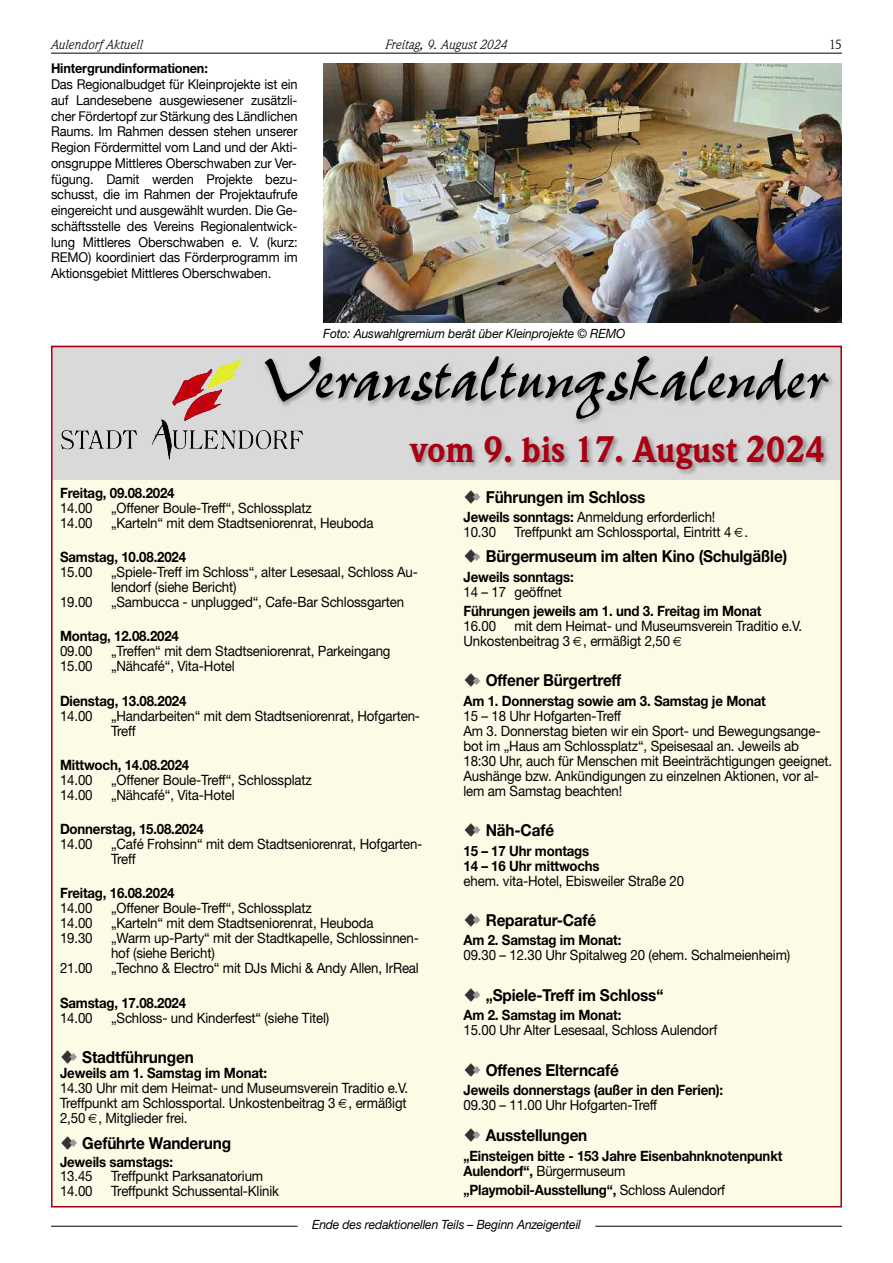
<style>
.page{position:relative;width:893px;height:1263px;background:#fff}
.page>*{position:absolute;margin:0;border:0;box-sizing:border-box;transform-origin:0 0}
.t1{font:72px "Pepita";letter-spacing:-.02em;color:#000}
.t2{font:900 38.25px "Weidemann";color:#a80012;scale:.93 1}
.t3{font:700 16.5px "Helvetica Neue";letter-spacing:-.01em;color:#000;scale:.93 1}
.t4{font:14.25px/15px "Helvetica Neue";letter-spacing:-.01em;color:#000;scale:.93 1}
.t5{font:700 14.25px/15px "Helvetica Neue";letter-spacing:-.015em;color:#000;scale:.93 1}
.t6{font:italic 13.95px "Weidemann";color:#000}
.t7{font:13.95px "Weidemann";color:#000}
.t8{font:13.5px/15.8px "Helvetica Neue";letter-spacing:-.01em;color:#000;text-align:justify;scale:.95 1}
.t9{font:700 13.5px "Helvetica Neue";letter-spacing:-.01em;color:#000;scale:.94 1}
.t10{font:italic 12.75px "Helvetica Neue";letter-spacing:-.01em;color:#000;scale:.95 1}
.s1{color:#333}
.s2{font-weight:700}
.s3{font-weight:400}
</style>
<div class="page">
<hr style="left:51px;top:53px;width:791px;height:1px;background:#000">
<div style="left:51px;top:471px;width:791px;height:736px;background:#fcfbe6"></div>
<img style="left:51px;top:345px;width:791px;height:79px">
<img style="left:51px;top:424px;width:791px;height:71px">
<hr style="left:51px;top:1226px;width:247px;height:1px;background:#000">
<hr style="left:595px;top:1226px;width:247px;height:1px;background:#000">
<img style="left:323px;top:64px;width:519px;height:258px">
<svg style="left:473px;top:493px;width:7px;height:2px"></svg>
<p class="t6" style="left:51px;top:36px;width:93px">Aulendorf Aktuell</p>
<p class="t6" style="left:385px;top:36px;width:124px">Freitag, 9. August 2024</p>
<p class="t7" style="left:829px;top:36px;width:14px">15</p>
<p class="t9" style="left:51px;top:64px;width:168px">Hintergrundinformationen:</p>
<p class="t8" style="left:51px;top:76px;width:261px">Das Regionalbudget für Kleinprojekte ist ein auf Landesebene ausgewiesener zusätzli&shy;cher Fördertopf zur Stärkung des Ländlichen Raums. Im Rahmen dessen stehen unserer Region Fördermittel vom Land und der Akti&shy;onsgruppe Mittleres Oberschwaben zur Ver&shy;fügung. Damit werden Projekte bezu&shy;schusst, die im Rahmen der Projektaufrufe eingereicht und ausgewählt wurden. Die Ge&shy;schäftsstelle des Vereins Regionalentwick&shy;lung Mittleres Oberschwaben e. V. (kurz:<br>REMO) koordiniert das Förderprogramm im Aktionsgebiet Mittleres Oberschwaben.</p>
<p class="t10" style="left:323px;top:329px;width:320px">Foto: Auswahlgremium berät über Kleinprojekte © REMO</p>
<h1 class="t1" style="left:261px;top:330px;width:570px">Veranstaltungskalender</h1>
<h2 class="t2" style="left:410px;top:426px;width:447px">vom 9. bis 17. August 2024</h2>
<p class="t5" style="left:60px;top:486px;width:125px">Freitag, 09.08.2024</p>
<p class="t4" style="left:60px;top:502px;width:37px">14.00</p>
<p class="t4" style="left:111px;top:502px;width:218px">„Offener Boule-Treff“, Schlossplatz</p>
<p class="t4" style="left:60px;top:517px;width:37px">14.00</p>
<p class="t4" style="left:111px;top:517px;width:284px">„Karteln“ mit dem Stadtseniorenrat, Heuboda</p>
<p class="t5" style="left:60px;top:551px;width:137px">Samstag, 10.08.2024</p>
<p class="t4" style="left:60px;top:566px;width:37px">15.00</p>
<p class="t4" style="left:111px;top:566px;width:331px">„Spiele-Treff im Schloss“, alter Lesesaal, Schloss Au&shy;lendorf (siehe Bericht)</p>
<p class="t4" style="left:60px;top:596px;width:37px">19.00</p>
<p class="t4" style="left:111px;top:596px;width:317px">„Sambucca - unplugged“, Cafe-Bar Schlossgarten</p>
<p class="t5" style="left:60px;top:630px;width:129px">Montag, 12.08.2024</p>
<p class="t4" style="left:60px;top:645px;width:37px">09.00</p>
<p class="t4" style="left:111px;top:645px;width:302px">„Treffen“ mit dem Stadtseniorenrat, Parkeingang</p>
<p class="t4" style="left:60px;top:660px;width:37px">15.00</p>
<p class="t4" style="left:111px;top:660px;width:135px">„Nähcafé“, Vita-Hotel</p>
<p class="t5" style="left:60px;top:694px;width:137px">Dienstag, 13.08.2024</p>
<p class="t4" style="left:60px;top:709px;width:37px">14.00</p>
<p class="t4" style="left:111px;top:709px;width:334px">„Handarbeiten“ mit dem Stadtseniorenrat, Hofgarten-<br>Treff</p>
<p class="t5" style="left:60px;top:758px;width:141px">Mittwoch, 14.08.2024</p>
<p class="t4" style="left:60px;top:774px;width:37px">14.00</p>
<p class="t4" style="left:111px;top:774px;width:218px">„Offener Boule-Treff“, Schlossplatz</p>
<p class="t4" style="left:60px;top:789px;width:37px">14.00</p>
<p class="t4" style="left:111px;top:789px;width:135px">„Nähcafé“, Vita-Hotel</p>
<p class="t5" style="left:60px;top:823px;width:156px">Donnerstag, 15.08.2024</p>
<p class="t4" style="left:60px;top:838px;width:37px">14.00</p>
<p class="t4" style="left:111px;top:838px;width:336px">„Café Frohsinn“ mit dem Stadtseniorenrat, Hofgarten-<br>Treff</p>
<p class="t5" style="left:60px;top:887px;width:125px">Freitag, 16.08.2024</p>
<p class="t4" style="left:60px;top:902px;width:37px">14.00</p>
<p class="t4" style="left:111px;top:902px;width:218px">„Offener Boule-Treff“, Schlossplatz</p>
<p class="t4" style="left:60px;top:917px;width:37px">14.00</p>
<p class="t4" style="left:111px;top:917px;width:284px">„Karteln“ mit dem Stadtseniorenrat, Heuboda</p>
<p class="t4" style="left:60px;top:932px;width:37px">19.30</p>
<p class="t4" style="left:111px;top:932px;width:333px">„Warm up-Party“ mit der Stadtkapelle, Schlossinnen&shy;hof (siehe Bericht)</p>
<p class="t4" style="left:60px;top:962px;width:37px">21.00</p>
<p class="t4" style="left:111px;top:962px;width:332px">„Techno &amp; Electro“ mit DJs Michi &amp; Andy Allen, IrReal</p>
<p class="t5" style="left:60px;top:996px;width:137px">Samstag, 17.08.2024</p>
<p class="t4" style="left:60px;top:1011px;width:37px">14.00</p>
<p class="t4" style="left:111px;top:1011px;width:236px">„Schloss- und Kinderfest“ (siehe Titel)</p>
<p class="t3" style="left:60px;top:1051px;width:145px"><span class="s1">◆</span> Stadtführungen</p>
<p class="t5" style="left:60px;top:1067px;width:224px">Jeweils am 1. Samstag im Monat:</p>
<p class="t4" style="left:60px;top:1082px;width:376px;text-align:justify">14.30 Uhr mit dem Heimat- und Museumsverein Traditio e.V.<br>Treffpunkt am Schlossportal. Unkostenbeitrag 3 , ermäßigt 2,50 , Mitglieder frei.</p>
<p class="t3" style="left:60px;top:1137px;width:185px"><span class="s1">◆</span> Geführte Wanderung</p>
<p class="t5" style="left:60px;top:1156px;width:123px">Jeweils samstags:</p>
<p class="t4" style="left:60px;top:1170px;width:37px">13.45</p>
<p class="t4" style="left:111px;top:1170px;width:165px">Treffpunkt Parksanatorium</p>
<p class="t4" style="left:60px;top:1184px;width:37px">14.00</p>
<p class="t4" style="left:111px;top:1184px;width:182px">Treffpunkt Schussental-Klinik</p>
<p class="t3" style="left:463px;top:491px;width:197px"><span class="s1">◆</span> Führungen im Schloss</p>
<p class="t4" style="left:463px;top:511px;width:272px"><span class="s2">Jeweils sonntags:</span> Anmeldung erforderlich!<br>10.30</p>
<p class="t4" style="left:514px;top:526px;width:253px">Treffpunkt am Schlossportal, Eintritt 4 .</p>
<p class="t3" style="left:463px;top:551px;width:350px"><span class="s1">◆</span> Bürgermuseum im alten Kino (Schulgäßle)</p>
<p class="t5" style="left:463px;top:570px;width:120px">Jeweils sonntags:</p>
<p class="t4" style="left:463px;top:585px;width:108px">14 – 17 geöffnet</p>
<p class="t5" style="left:463px;top:605px;width:322px">Führungen jeweils am 1. und 3. Freitag im Monat</p>
<p class="t4" style="left:463px;top:620px;width:37px">16.00</p>
<p class="t4" style="left:463px;top:620px;width:366px;text-indent:51px">mit dem Heimat- und Museumsverein Traditio e.V.<br>Unkostenbeitrag 3 , ermäßigt 2,50</p>
<p class="t3" style="left:463px;top:675px;width:171px"><span class="s1">◆</span> Offener Bürgertreff</p>
<p class="t5" style="left:463px;top:694px;width:327px">Am 1. Donnerstag sowie am 3. Samstag je Monat</p>
<p class="t4" style="left:463px;top:709px;width:398px">15 – 18 Uhr Hofgarten-Treff<br>Am 3. Donnerstag bieten wir ein Sport- und Bewegungsange&shy;bot im „Haus am Schlossplatz“, Speisesaal an. Jeweils ab 18:30 Uhr, auch für Menschen mit Beeinträchtigungen geeignet.<br>Aushänge bzw. Ankündigungen zu einzelnen Aktionen, vor al&shy;lem am Samstag beachten!</p>
<p class="t3" style="left:463px;top:824px;width:99px"><span class="s1">◆</span> Näh-Café</p>
<p class="t5" style="left:463px;top:844px;width:148px">15 – 17 Uhr montags<br>14 – 16 Uhr mittwochs</p>
<p class="t4" style="left:463px;top:874px;width:239px">ehem. vita-Hotel, Ebisweiler Straße 20</p>
<p class="t3" style="left:463px;top:914px;width:144px"><span class="s1">◆</span> Reparatur-Café</p>
<p class="t5" style="left:463px;top:934px;width:171px">Am 2. Samstag im Monat:</p>
<p class="t4" style="left:463px;top:949px;width:353px">09.30 – 12.30 Uhr Spitalweg 20 (ehem. Schalmeienheim)</p>
<p class="t3" style="left:463px;top:989px;width:217px"><span class="s1">◆</span> „Spiele-Treff im Schloss“</p>
<p class="t5" style="left:463px;top:1009px;width:171px">Am 2. Samstag im Monat:</p>
<p class="t4" style="left:463px;top:1024px;width:274px">15.00 Uhr Alter Lesesaal, Schloss Aulendorf</p>
<p class="t3" style="left:463px;top:1064px;width:169px"><span class="s1">◆</span> Offenes Elterncafé</p>
<p class="t5" style="left:463px;top:1083px;width:281px">Jeweils donnerstags (außer in den Ferien):</p>
<p class="t4" style="left:463px;top:1098px;width:210px">09.30 – 11.00 Uhr Hofgarten-Treff</p>
<p class="t3" style="left:463px;top:1129px;width:135px"><span class="s1">◆</span> Ausstellungen</p>
<p class="t5" style="left:463px;top:1149px;width:344px">„Einsteigen bitte - 153 Jahre Eisenbahnknotenpunkt<br>Aulendorf“, <span class="s3">Bürgermuseum</span></p>
<p class="t5" style="left:463px;top:1183px;width:283px">„Playmobil-Ausstellung“, <span class="s3">Schloss Aulendorf</span></p>
<p class="t10" style="left:312px;top:1220px;width:284px">Ende des redaktionellen Teils – Beginn Anzeigenteil</p>
</div>
